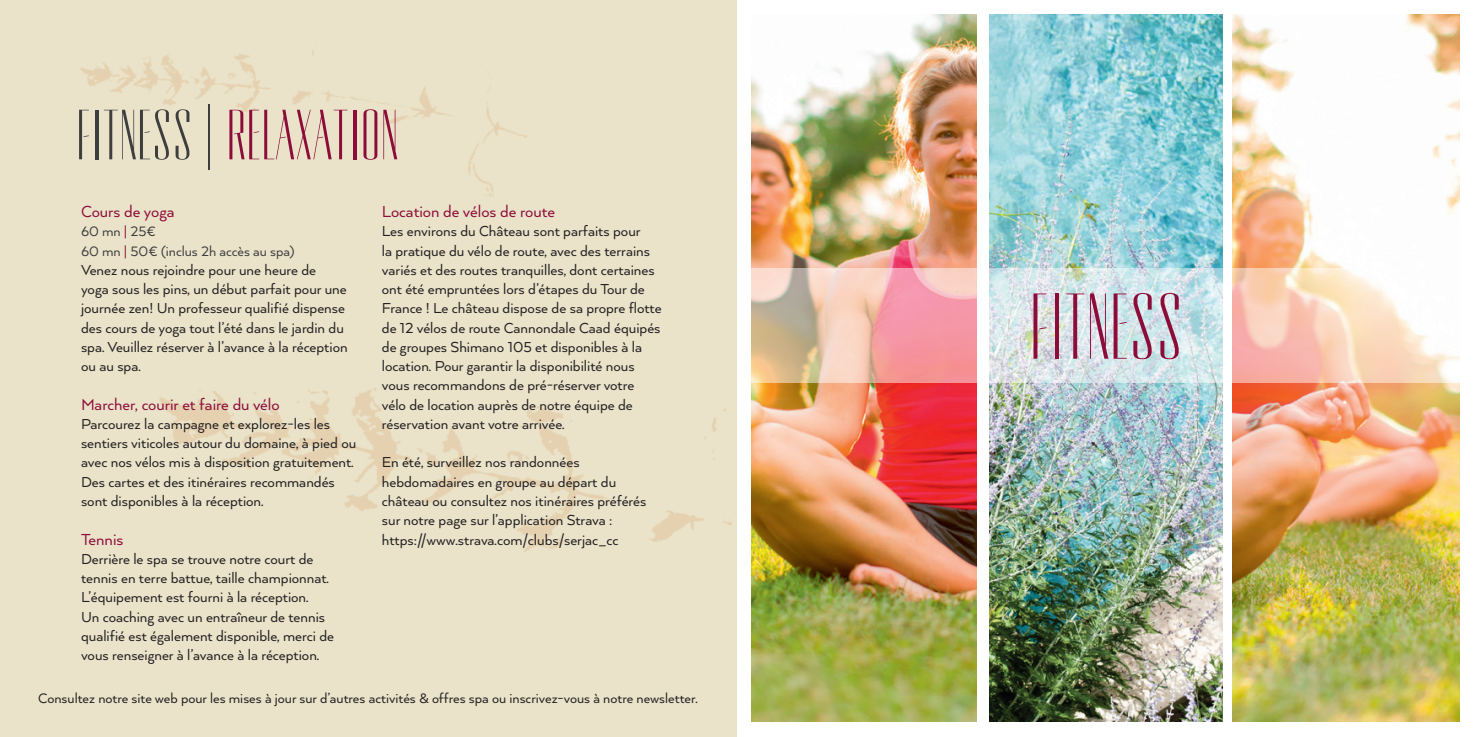
<style>
.page{position:relative;width:1474px;height:737px;background:#fff}
.page>*{position:absolute;margin:0;border:0;box-sizing:border-box;transform-origin:0 0}
.SPJ_Spa_Menu_text{font:87.5px "High Times";color:#8d0d3a}
.SPJ_Spa_Menu_text-2{font:66.5px "High Times";color:#8d0d3a}
.SPJ_Spa_Menu_text-3{font:18.38px "Arquitecta";color:#8d0d3a}
.SPJ_Spa_Menu_text-4{font:16.62px/19.2px "Arquitecta";color:#231f20}
.SPJ_Spa_Menu_text-5{font:15.75px "Arquitecta";color:#231f20}
.SPJ_Spa_Menu_text-6{font:15.75px "Arquitecta";color:#3e3e3f}
.s1{color:#3e3e3f}
.s2{color:#8d0d3a}
</style>
<div class="page">
<div style="left:0;top:0;width:737px;height:737px;background:#eae3ca"></div>
<img style="left:80px;top:50px;width:447px;height:90px">
<img style="left:159px;top:140px;width:593px;height:548px">
<img style="left:989px;top:14px;width:233px;height:707px">
<img style="left:1232px;top:14px;width:227px;height:707px">
<img style="left:752px;top:15px;width:224px;height:706px">
<svg style="left:737px;top:268px;width:723px;height:114px;background:#e9d3cc"></svg>
<p class="SPJ_Spa_Menu_text-2" style="left:76px;top:103px;width:324px"><span class="s1">FITNESS |</span> RELAXATION</p>
<p class="SPJ_Spa_Menu_text-3" style="left:81px;top:200px;width:95px">Cours de yoga</p>
<p class="SPJ_Spa_Menu_text-6" style="left:81px;top:222px;width:76px">60 mn <span class="s2">|</span> 25€</p>
<p class="SPJ_Spa_Menu_text-6" style="left:81px;top:241px;width:215px">60 mn <span class="s2">|</span> 50€ (inclus 2h accès au spa)</p>
<p class="SPJ_Spa_Menu_text-4" style="left:81px;top:260px;width:268px">Venez nous rejoindre pour une heure de yoga sous les pins, un début parfait pour une journée zen! Un professeur qualifié dispense des cours de yoga tout l’été dans le jardin du spa. Veuillez réserver à l’avance à la réception ou au spa.</p>
<p class="SPJ_Spa_Menu_text-3" style="left:81px;top:393px;width:200px">Marcher, courir et faire du vélo</p>
<p class="SPJ_Spa_Menu_text-4" style="left:81px;top:414px;width:277px">Parcourez la campagne et explorez-les les sentiers viticoles autour du domaine, à pied ou avec nos vélos mis à disposition gratuitement.</p>
<p class="SPJ_Spa_Menu_text-4" style="left:81px;top:471px;width:255px">Des cartes et des itinéraires recommandés sont disponibles à la réception.</p>
<p class="SPJ_Spa_Menu_text-3" style="left:81px;top:527px;width:44px">Tennis</p>
<p class="SPJ_Spa_Menu_text-4" style="left:81px;top:548px;width:254px">Derrière le spa se trouve notre court de tennis en terre battue, taille championnat.<br>L’équipement est fourni à la réception.<br>Un coaching avec un entraîneur de tennis qualifié est également disponible, merci de vous renseigner à l’avance à la réception.</p>
<p class="SPJ_Spa_Menu_text-3" style="left:382px;top:200px;width:175px">Location de vélos de route</p>
<p class="SPJ_Spa_Menu_text-4" style="left:382px;top:221px;width:281px">Les environs du Château sont parfaits pour<br>la pratique du vélo de route, avec des terrains variés et des routes tranquilles, dont certaines ont été empruntées lors d’étapes du Tour de France ! Le château dispose de sa propre flotte de 12 vélos de route Cannondale Caad équipés de groupes Shimano 105 et disponibles à la location. Pour garantir la disponibilité nous vous recommandons de pré-réserver votre vélo de location auprès de notre équipe de réservation avant votre arrivée.</p>
<p class="SPJ_Spa_Menu_text-4" style="left:382px;top:452px;width:266px">En été, surveillez nos randonnées hebdomadaires en groupe au départ du château ou consultez nos itinéraires préférés sur notre page sur l’application Strava :</p>
<p class="SPJ_Spa_Menu_text-4" style="left:382px;top:529px;width:238px">https://www.strava.com/clubs/serjac_cc</p>
<p class="SPJ_Spa_Menu_text-5" style="left:38px;top:688px;width:661px">Consultez notre site web pour les mises à jour sur d’autres activités &amp; offres spa ou inscrivez-vous à notre newsletter.</p>
<p class="SPJ_Spa_Menu_text" style="left:1029px;top:284px;width:155px">FITNESS</p>
</div>
